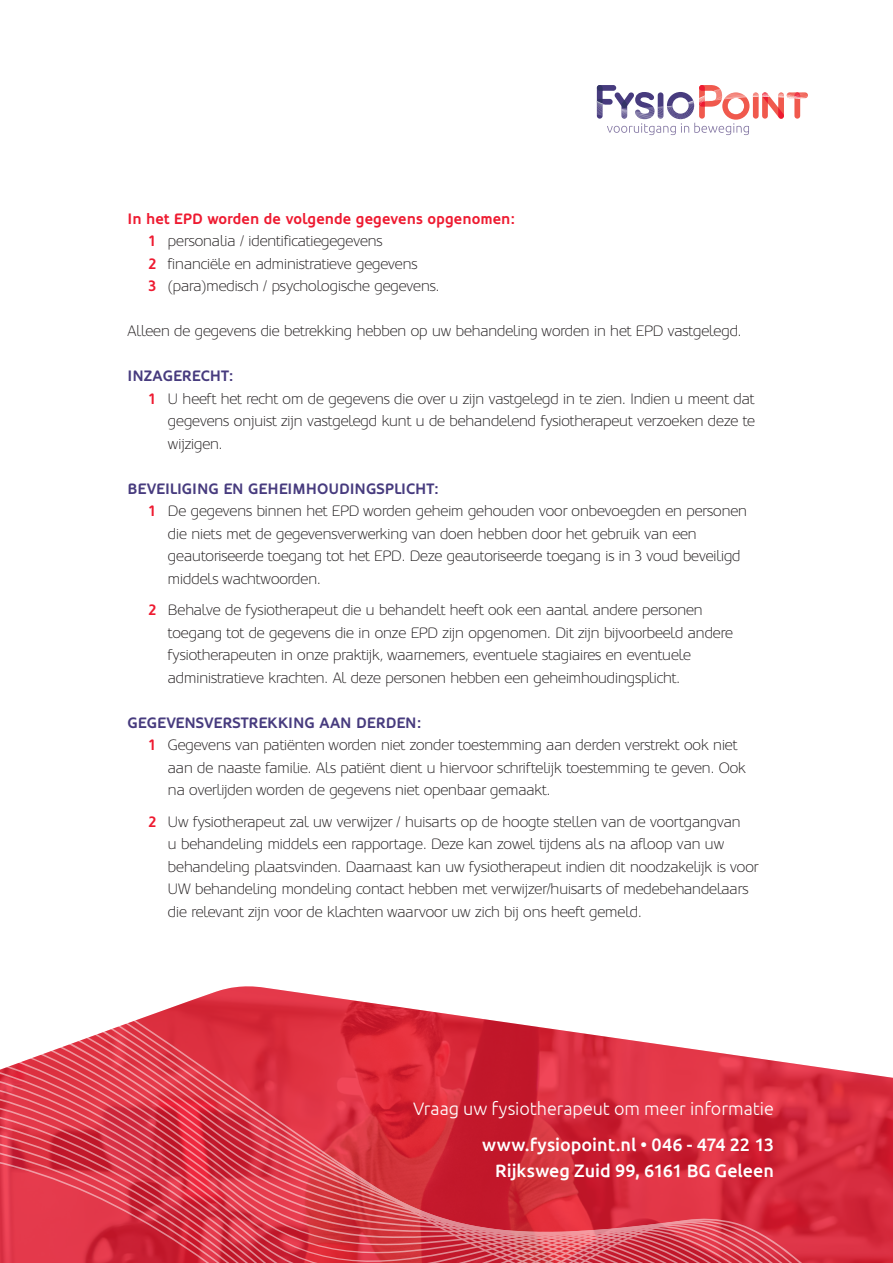
<style>
.page{position:relative;width:893px;height:1263px;background:#fff}
.page>*{position:absolute;margin:0;border:0;box-sizing:border-box;transform-origin:0 0}
.t1{font:500 18px/26.1px "Ubuntu";letter-spacing:-.005em;color:#fff;text-align:right}
.t2{font:300 18px "Ubuntu";letter-spacing:-.005em;color:#fff}
.t3{font:300 15px/22.5px "Oblik";color:#231f20}
.t4{font:700 15px "Oblik";color:#473b7e}
.t5{font:700 15px "Oblik";color:#ee1a30}
.s1{font-weight:700;color:#ee1a30}
</style>
<div class="page">
<svg style="left:173px;top:997px;width:226px;height:10px;fill:#e23748"></svg>
<svg style="left:148px;top:1007px;width:314px;height:9px;background:#da4452"></svg>
<svg style="left:120px;top:1016px;width:411px;height:10px;background:#d83f4d"></svg>
<svg style="left:95px;top:1026px;width:499px;height:9px;background:#d83b4a"></svg>
<svg style="left:71px;top:1035px;width:586px;height:9px;background:#dc3e4d"></svg>
<svg style="left:46px;top:1044px;width:674px;height:9px;background:#de3f4e"></svg>
<svg style="left:19px;top:1053px;width:770px;height:10px;background:#df4150"></svg>
<svg style="left:0;top:1063px;width:852px;height:9px;background:#df3e4e"></svg>
<svg style="left:0;top:1072px;width:893px;height:9px;background:#dc3747"></svg>
<svg style="left:0;top:1081px;width:893px;height:10px;background:#dd3646"></svg>
<svg style="left:0;top:1091px;width:893px;height:9px;background:#de3747"></svg>
<svg style="left:0;top:1100px;width:893px;height:9px;background:#dd3647"></svg>
<svg style="left:0;top:1109px;width:893px;height:10px;background:#d83344"></svg>
<svg style="left:0;top:1119px;width:893px;height:9px;background:#d63142"></svg>
<svg style="left:0;top:1128px;width:893px;height:10px;background:#d53141"></svg>
<svg style="left:0;top:1138px;width:893px;height:11px;background:#d43141"></svg>
<svg style="left:0;top:1149px;width:893px;height:114px;background:#d63948"></svg>
<svg style="left:597px;top:85px;width:211px;height:50px"></svg>
<p class="t5" style="left:128px;top:210px;width:389px">In het EPD worden de volgende gegevens opgenomen:</p>
<p class="t3" style="left:149px;top:230px;width:235px"><span class="s1">1</span> personalia / identificatiegegevens</p>
<p class="t3" style="left:149px;top:252px;width:270px"><span class="s1">2</span> financiële en administratieve gegevens</p>
<p class="t3" style="left:149px;top:275px;width:292px"><span class="s1">3</span> (para)medisch / psychologische gegevens.</p>
<p class="t3" style="left:128px;top:320px;width:615px">Alleen de gegevens die betrekking hebben op uw behandeling worden in het EPD vastgelegd.</p>
<p class="t4" style="left:128px;top:367px;width:108px">INZAGERECHT:</p>
<p class="t3" style="left:168px;top:387px;width:589px;text-align:justify;text-indent:-19px"><span class="s1">1</span> U heeft het recht om de gegevens die over u zijn vastgelegd in te zien. Indien u meent dat gegevens onjuist zijn vastgelegd kunt u de behandelend fysiotherapeut verzoeken deze te wijzigen.</p>
<p class="t4" style="left:128px;top:480px;width:313px">BEVEILIGING EN GEHEIMHOUDINGSPLICHT:</p>
<p class="t3" style="left:168px;top:500px;width:580px;text-indent:-19px"><span class="s1">1</span> De gegevens binnen het EPD worden geheim gehouden voor onbevoegden en personen die niets met de gegevensverwerking van doen hebben door het gebruik van een geautoriseerde toegang tot het EPD. Deze geautoriseerde toegang is in 3 voud beveiligd middels wachtwoorden.</p>
<p class="t3" style="left:168px;top:599px;width:566px;text-indent:-19px"><span class="s1">2</span> Behalve de fysiotherapeut die u behandelt heeft ook een aantal andere personen toegang tot de gegevens die in onze EPD zijn opgenomen. Dit zijn bijvoorbeeld andere fysiotherapeuten in onze praktijk, waarnemers, eventuele stagiaires en eventuele administratieve krachten. Al deze personen hebben een geheimhoudingsplicht.</p>
<p class="t4" style="left:128px;top:714px;width:295px">GEGEVENSVERSTREKKING AAN DERDEN:</p>
<p class="t3" style="left:168px;top:734px;width:580px;text-indent:-19px"><span class="s1">1</span> Gegevens van patiënten worden niet zonder toestemming aan derden verstrekt ook niet aan de naaste familie. Als patiënt dient u hiervoor schriftelijk toestemming te geven. Ook na overlijden worden de gegevens niet openbaar gemaakt.</p>
<p class="t3" style="left:168px;top:810px;width:592px;text-indent:-19px"><span class="s1">2</span> Uw fysiotherapeut zal uw verwijzer / huisarts op de hoogte stellen van de voortgangvan<br>u behandeling middels een rapportage. Deze kan zowel tijdens als na afloop van uw behandeling plaatsvinden. Daarnaast kan uw fysiotherapeut indien dit noodzakelijk is voor UW behandeling mondeling contact hebben met verwijzer/huisarts of medebehandelaars die relevant zijn voor de klachten waarvoor uw zich bij ons heeft gemeld.</p>
<p class="t2" style="left:413px;top:1098px;width:362px">Vraag uw fysiotherapeut om meer informatie</p>
<p class="t1" style="left:482px;top:1130px;width:293px">www.fysiopoint.nl • 046 - 474 22 13<br>Rijksweg Zuid 99, 6161 BG Geleen</p>
</div>
